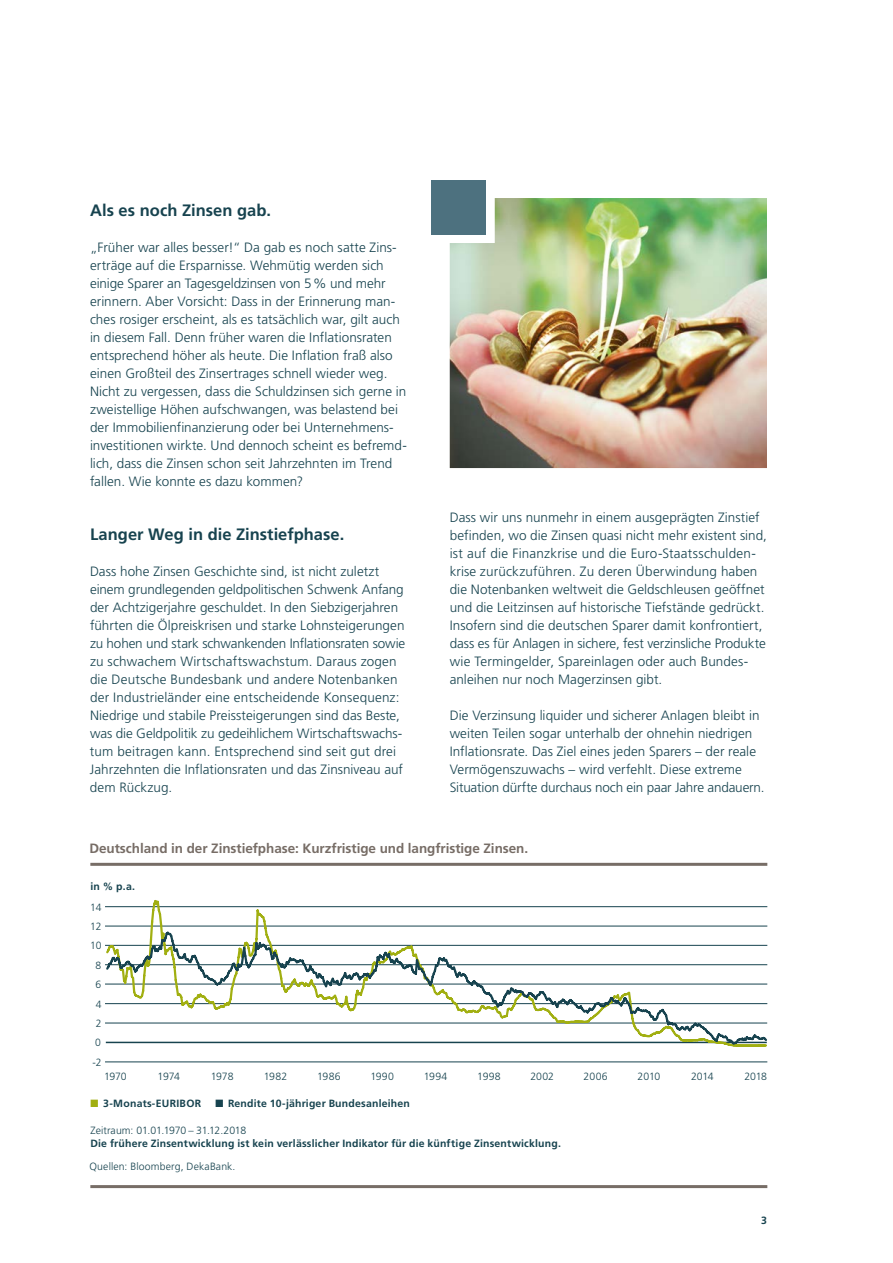
<style>
.page{position:relative;width:893px;height:1263px;background:#fff}
.page>*{position:absolute;margin:0;border:0;box-sizing:border-box;transform-origin:0 0}
.t1{font:700 16.5px "Deka Frutiger OTPS";color:#17434f}
.t2{font:300 13.5px/18px "Deka Frutiger OTPS";letter-spacing:.005em;color:#17434f}
.t3{font:700 13.5px "Deka Frutiger OTPS";letter-spacing:-.005em;color:#776d66}
.t4{font:700 10.5px "Deka Frutiger OTPS";letter-spacing:.015em;color:#17434f}
.t5{font:300 10.5px "Deka Frutiger OTPS";letter-spacing:.005em;color:#17434f}
</style>
<div class="page">
<div style="left:432px;top:180px;width:54px;height:54px;background:#4d717f"></div>
<img style="left:450px;top:198px;width:317px;height:270px">
<hr style="left:90px;top:1185px;width:677px;height:3px;background:#776d66">
<hr style="left:90px;top:863px;width:677px;height:3px;background:#776d66">
<svg style="left:105px;top:900px;width:662px;height:147px"></svg>
<hr style="left:105px;top:1062px;width:662px;height:1px;background:#17434f">
<p class="t1" style="left:90px;top:200px;width:183px">Als es noch Zinsen gab.</p>
<p class="t2" style="left:90px;top:238px;width:318px">„Früher war alles besser!“ Da gab es noch satte Zins&shy;erträge auf die Ersparnisse. Wehmütig werden sich einige Sparer an Tagesgeldzinsen von 5% und mehr erinnern. Aber Vorsicht: Dass in der Erinnerung man&shy;ches rosiger erscheint, als es tatsächlich war, gilt auch in diesem Fall. Denn früher waren die Inflationsraten entsprechend höher als heute. Die Inflation fraß also einen Großteil des Zinsertrages schnell wieder weg.<br>Nicht zu vergessen, dass die Schuldzinsen sich gerne in zweistellige Höhen aufschwangen, was belastend bei der Immobilienfinanzierung oder bei Unternehmens&shy;investitionen wirkte. Und dennoch scheint es befremd&shy;lich, dass die Zinsen schon seit Jahrzehnten im Trend fallen. Wie konnte es dazu kommen?</p>
<p class="t1" style="left:90px;top:524px;width:256px">Langer Weg in die Zinstiefphase.</p>
<p class="t2" style="left:90px;top:562px;width:317px">Dass hohe Zinsen Geschichte sind, ist nicht zuletzt einem grundlegenden geldpolitischen Schwenk Anfang der Achtzigerjahre geschuldet. In den Siebzigerjahren führten die Ölpreiskrisen und starke Lohnsteigerungen zu hohen und stark schwankenden Inflationsraten sowie zu schwachem Wirtschaftswachstum. Daraus zogen die Deutsche Bundesbank und andere Notenbanken der Industrieländer eine entscheidende Konsequenz:<br>Niedrige und stabile Preissteigerungen sind das Beste, was die Geldpolitik zu gedeihlichem Wirtschaftswachs&shy;tum beitragen kann. Entsprechend sind seit gut drei Jahrzehnten die Inflationsraten und das Zinsniveau auf dem Rückzug.</p>
<p class="t2" style="left:450px;top:508px;width:319px">Dass wir uns nunmehr in einem ausgeprägten Zinstief befinden, wo die Zinsen quasi nicht mehr existent sind, ist auf die Finanzkrise und die Euro-Staatsschulden&shy;krise zurückzuführen. Zu deren Überwindung haben die Notenbanken weltweit die Geldschleusen geöffnet und die Leitzinsen auf historische Tiefstände gedrückt.<br>Insofern sind die deutschen Sparer damit konfrontiert, dass es für Anlagen in sichere, fest verzinsliche Produkte wie Termingelder, Spareinlagen oder auch Bundes&shy;anleihen nur noch Magerzinsen gibt.</p>
<p class="t2" style="left:450px;top:706px;width:316px">Die Verzinsung liquider und sicherer Anlagen bleibt in weiten Teilen sogar unterhalb der ohnehin niedrigen Inflationsrate. Das Ziel eines jeden Sparers – der reale Vermögenszuwachs – wird verfehlt. Diese extreme Situation dürfte durchaus noch ein paar Jahre andauern.</p>
<p class="t3" style="left:90px;top:840px;width:440px">Deutschland in der Zinstiefphase: Kurzfristige und langfristige Zinsen.</p>
<p class="t4" style="left:90px;top:879px;width:46px">in % p.a.</p>
<p class="t5" style="left:90px;top:901px;width:13px">14</p>
<p class="t5" style="left:90px;top:920px;width:13px">12</p>
<p class="t5" style="left:90px;top:939px;width:13px">10</p>
<p class="t5" style="left:95px;top:959px;width:7px">8</p>
<p class="t5" style="left:95px;top:978px;width:7px">6</p>
<p class="t5" style="left:96px;top:998px;width:7px">4</p>
<p class="t5" style="left:96px;top:1017px;width:7px">2</p>
<p class="t5" style="left:95px;top:1036px;width:7px">0</p>
<p class="t5" style="left:92px;top:1056px;width:11px">-2</p>
<p class="t5" style="left:104px;top:1070px;width:24px">1970</p>
<p class="t5" style="left:158px;top:1070px;width:24px">1974</p>
<p class="t5" style="left:264px;top:1070px;width:25px">1982</p>
<p class="t5" style="left:317px;top:1070px;width:25px">1986</p>
<p class="t5" style="left:370px;top:1070px;width:25px">1990</p>
<p class="t5" style="left:424px;top:1070px;width:25px">1994</p>
<p class="t5" style="left:530px;top:1070px;width:25px">2002</p>
<p class="t5" style="left:584px;top:1070px;width:26px">2006</p>
<p class="t5" style="left:638px;top:1070px;width:24px">2010</p>
<p class="t5" style="left:744px;top:1070px;width:24px">2018</p>
<p class="t5" style="left:211px;top:1070px;width:24px">1978</p>
<p class="t5" style="left:477px;top:1070px;width:25px">1998</p>
<p class="t5" style="left:691px;top:1070px;width:24px">2014</p>
<p class="t4" style="left:103px;top:1097px;width:100px">3-Monats-EURIBOR</p>
<p class="t4" style="left:228px;top:1097px;width:184px">Rendite 10-jähriger Bundesanleihen</p>
<p class="t5" style="left:90px;top:1124px;width:157px">Zeitraum: 01.01.1970 – 31.12.2018</p>
<p class="t4" style="left:90px;top:1137px;width:472px">Die frühere Zinsentwicklung ist kein verlässlicher Indikator für die künftige Zinsentwicklung.</p>
<p class="t5" style="left:90px;top:1160px;width:148px">Quellen: Bloomberg, DekaBank.</p>
<p class="t4" style="left:761px;top:1214px;width:7px">3</p>
</div>
